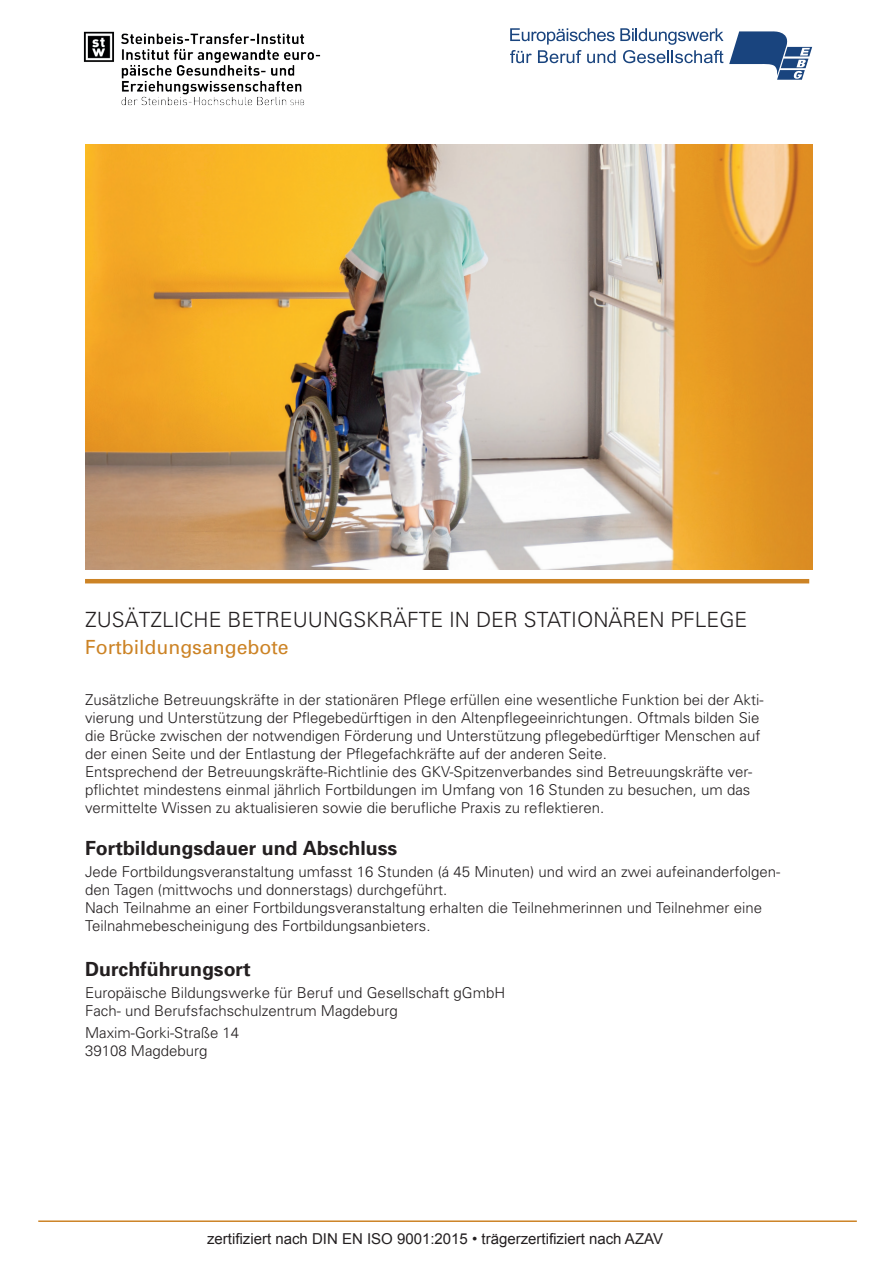
<style>
.page{position:relative;width:893px;height:1263px;background:#fff}
.page>*{position:absolute;margin:0;border:0;box-sizing:border-box;transform-origin:0 0}
.t1{font:300 21px "Univers";color:#231f20}
.t2{font:700 19.5px "Univers";color:#231f20}
.t3{font:19.5px "Univers";color:#cc8325}
.t4{font:300 15px/18px "Univers";color:#231f20}
.t5{font:15px "Arial";color:#231f20}
</style>
<div class="page">
<img style="left:85px;top:145px;width:727px;height:425px">
<svg style="left:510px;top:28px;width:213px;height:35px"></svg>
<svg style="left:729px;top:31px;width:83px;height:49px"></svg>
<img style="left:83px;top:31px;width:238px;height:75px">
<hr style="left:38px;top:1220px;width:819px;height:2px;background:#cc8325">
<hr style="left:85px;top:579px;width:724px;height:4px;background:#cc8325">
<h1 class="t1" style="left:85px;top:607px;width:664px">ZUSÄTZLICHE BETREUUNGSKRÄFTE IN DER STATIONÄREN PFLEGE</h1>
<h2 class="t3" style="left:85px;top:635px;width:205px">Fortbildungsangebote</h2>
<p class="t4" style="left:85px;top:690px;width:680px">Zusätzliche Betreuungskräfte in der stationären Pflege erfüllen eine wesentliche Funktion bei der Akti&shy;vierung und Unterstützung der Pflegebedürftigen in den Altenpflegeeinrichtungen. Oftmals bilden Sie die Brücke zwischen der notwendigen Förderung und Unterstützung pflegebedürftiger Menschen auf der einen Seite und der Entlastung der Pflegefachkräfte auf der anderen Seite.<br>Entsprechend der Betreuungskräfte-Richtlinie des GKV-Spitzenverbandes sind Betreuungskräfte ver&shy;pflichtet mindestens einmal jährlich Fortbildungen im Umfang von 16 Stunden zu besuchen, um das vermittelte Wissen zu aktualisieren sowie die berufliche Praxis zu reflektieren.</p>
<h2 class="t2" style="left:85px;top:835px;width:314px">Fortbildungsdauer und Abschluss</h2>
<p class="t4" style="left:85px;top:862px;width:697px">Jede Fortbildungsveranstaltung umfasst 16 Stunden (á 45 Minuten) und wird an zwei aufeinanderfolgen&shy;den Tagen (mittwochs und donnerstags) durchgeführt.<br>Nach Teilnahme an einer Fortbildungsveranstaltung erhalten die Teilnehmerinnen und Teilnehmer eine Teilnahmebescheinigung des Fortbildungsanbieters.</p>
<h2 class="t2" style="left:85px;top:956px;width:167px">Durchführungsort</h2>
<p class="t4" style="left:85px;top:983px;width:422px">Europäische Bildungswerke für Beruf und Gesellschaft gGmbH<br>Fach- und Berufsfachschulzentrum Magdeburg</p>
<p class="t4" style="left:85px;top:1024px;width:156px">Maxim-Gorki-Straße 14<br>39108 Magdeburg</p>
<p class="t5" style="left:207px;top:1229px;width:457px">zertifiziert nach DIN EN ISO 9001:2015 • trägerzertifiziert nach AZAV</p>
</div>
